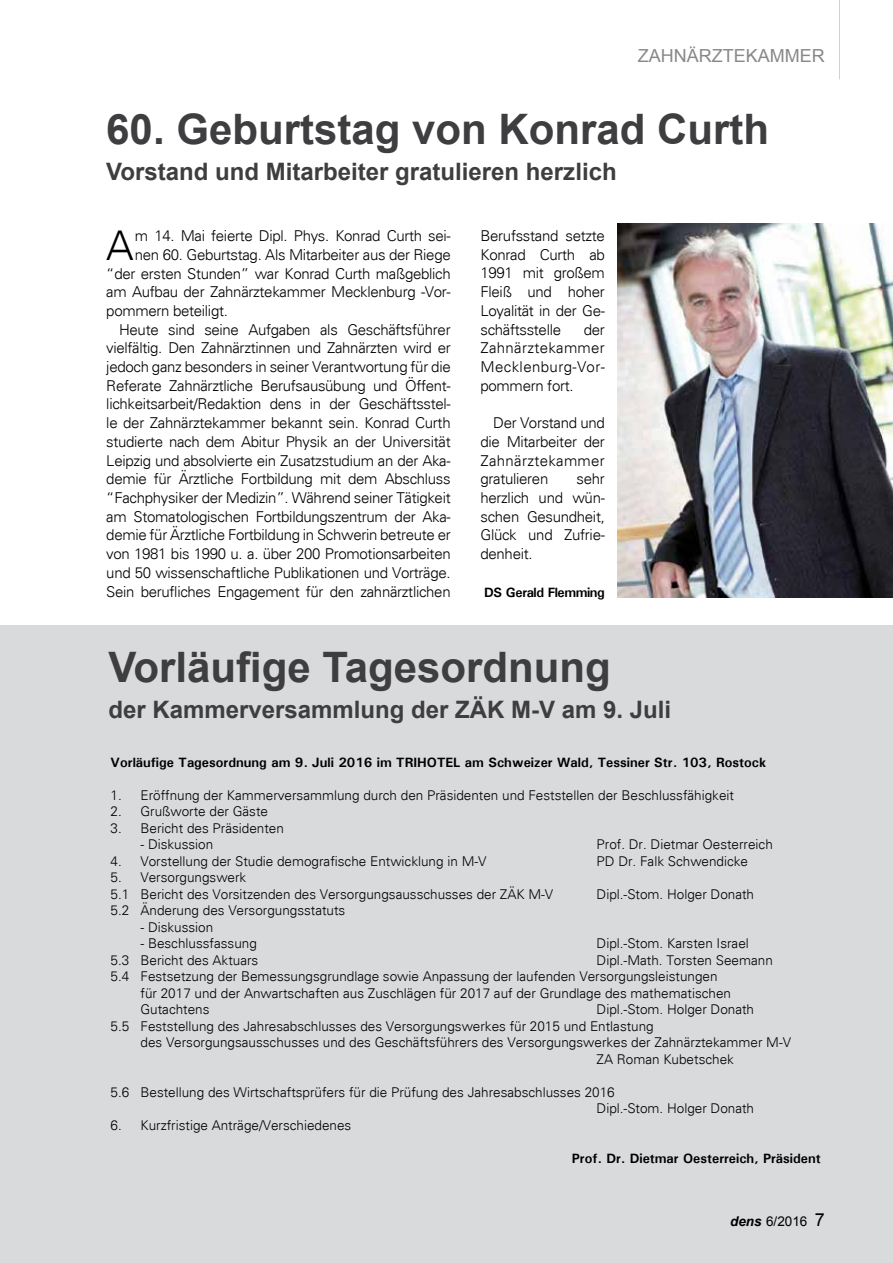
<style>
.page{position:relative;width:893px;height:1263px;background:#fff}
.page>*{position:absolute;margin:0;border:0;box-sizing:border-box;transform-origin:0 0}
.t1{font:700 42px "Arial";color:#3e3d40}
.t2{font:300 41.1px "Univers";color:#000}
.t3{font:700 24px "Arial";color:#3e3d40}
.t4{font:18px "Arial";color:#87888a}
.t5{font:300 15px/18.8px "Univers";letter-spacing:-.02em;color:#000;text-align:justify}
.t6{font:300 13.5px/16.5px "Univers";color:#000}
.t7{font:700 13.5px "Univers";color:#000}
.t8{font:700 13.5px "Univers";letter-spacing:-.03em;color:#000}
.t9{font:13.5px "Arial";color:#000}
.s1{font-weight:700;font-style:italic}
.s2{font-size:18px}
</style>
<div class="page">
<hr style="left:839px;top:0;width:1px;height:79px;background:#d1d2d4">
<div style="left:0;top:625px;width:893px;height:638px;background:#d9dadb"></div>
<img style="left:618px;top:224px;width:275px;height:373px">
<p class="t4" style="left:638px;top:44px;width:189px">ZAHNÄRZTEKAMMER</p>
<h1 class="t1" style="left:106px;top:101px;width:664px">60. Geburtstag von Konrad Curth</h1>
<h3 class="t3" style="left:106px;top:155px;width:512px">Vorstand und Mitarbeiter gratulieren herzlich</h3>
<h2 class="t2" style="left:106px;top:221px;width:29px">A</h2>
<p class="t5" style="left:135px;top:226px;width:317px">m 14. Mai feierte Dipl. Phys. Konrad Curth sei-</p>
<p class="t5" style="left:135px;top:245px;width:317px">nen 60. Geburtstag. Als Mitarbeiter aus der Riege</p>
<p class="t5" style="left:106px;top:264px;width:346px">“der ersten Stunden” war Konrad Curth maßgeblich</p>
<p class="t5" style="left:106px;top:283px;width:346px">am Aufbau der Zahnärztekammer Mecklenburg -Vor-</p>
<p class="t5" style="left:106px;top:301px;width:123px">pommern beteiligt.</p>
<p class="t5" style="left:119px;top:320px;width:333px">Heute sind seine Aufgaben als Geschäftsführer</p>
<p class="t5" style="left:106px;top:339px;width:346px">vielfältig. Den Zahnärztinnen und Zahnärzten wird er</p>
<p class="t5" style="left:106px;top:357px;width:346px">jedoch ganz besonders in seiner Verantwortung für die</p>
<p class="t5" style="left:106px;top:376px;width:346px">Referate Zahnärztliche Berufsausübung und Öffent-</p>
<p class="t5" style="left:106px;top:395px;width:346px">lichkeitsarbeit/Redaktion dens in der Geschäftsstel-</p>
<p class="t5" style="left:106px;top:413px;width:346px">le der Zahnärztekammer bekannt sein. Konrad Curth</p>
<p class="t5" style="left:106px;top:432px;width:346px">studierte nach dem Abitur Physik an der Universität</p>
<p class="t5" style="left:106px;top:451px;width:346px">Leipzig und absolvierte ein Zusatzstudium an der Aka-</p>
<p class="t5" style="left:106px;top:470px;width:346px">demie für Ärztliche Fortbildung mit dem Abschluss</p>
<p class="t5" style="left:106px;top:488px;width:346px">“Fachphysiker der Medizin”. Während seiner Tätigkeit</p>
<p class="t5" style="left:106px;top:507px;width:346px">am Stomatologischen Fortbildungszentrum der Aka-</p>
<p class="t5" style="left:106px;top:526px;width:346px">demie für Ärztliche Fortbildung in Schwerin betreute er</p>
<p class="t5" style="left:106px;top:544px;width:346px">von 1981 bis 1990 u. a. über 200 Promotionsarbeiten</p>
<p class="t5" style="left:106px;top:563px;width:346px">und 50 wissenschaftliche Publikationen und Vorträge.</p>
<p class="t5" style="left:106px;top:582px;width:346px">Sein berufliches Engagement für den zahnärztlichen</p>
<p class="t5" style="left:480px;top:226px;width:126px">Berufsstand setzte Konrad Curth ab 1991 mit großem Fleiß und hoher Loyalität in der Ge&shy;schäftsstelle</p>
<p class="t5" style="left:480px;top:320px;width:126px;text-indent:103px">der Zahnärztekammer Mecklenburg-Vor&shy;pommern fort.</p>
<p class="t5" style="left:480px;top:413px;width:126px;text-indent:13px">Der Vorstand und die Mitarbeiter der Zahnärztekammer gratulieren</p>
<p class="t5" style="left:480px;top:469px;width:126px;text-indent:96px">sehr herzlich und wün&shy;schen Gesundheit, Glück und Zufrie&shy;denheit.</p>
<p class="t8" style="left:484px;top:584px;width:122px">DS Gerald Flemming</p>
<h1 class="t1" style="left:108px;top:640px;width:504px">Vorläufige Tagesordnung</h1>
<h3 class="t3" style="left:108px;top:694px;width:564px">der Kammerversammlung der ZÄK M-V am 9. Juli</h3>
<p class="t7" style="left:111px;top:754px;width:657px">Vorläufige Tagesordnung am 9. Juli 2016 im TRIHOTEL am Schweizer Wald, Tessiner Str. 103, Rostock</p>
<p class="t6" style="left:111px;top:787px;width:625px">1. Eröffnung der Kammerversammlung durch den Präsidenten und Feststellen der Beschlussfähigkeit</p>
<p class="t6" style="left:111px;top:803px;width:159px">2. Grußworte der Gäste</p>
<p class="t6" style="left:111px;top:820px;width:175px">3. Bericht des Präsidenten</p>
<p class="t6" style="left:141px;top:836px;width:74px">- Diskussion</p>
<p class="t6" style="left:597px;top:836px;width:178px">Prof. Dr. Dietmar Oesterreich</p>
<p class="t6" style="left:111px;top:853px;width:377px">4. Vorstellung der Studie demografische Entwicklung in M-V</p>
<p class="t6" style="left:597px;top:853px;width:153px">PD Dr. Falk Schwendicke</p>
<p class="t6" style="left:111px;top:869px;width:444px">5. Versorgungswerk<br>5.1 Bericht des Vorsitzenden des Versorgungsausschusses der ZÄK M-V</p>
<p class="t6" style="left:597px;top:886px;width:159px">Dipl.-Stom. Holger Donath</p>
<p class="t6" style="left:111px;top:902px;width:236px">5.2 Änderung des Versorgungsstatuts</p>
<p class="t6" style="left:141px;top:919px;width:74px">- Diskussion</p>
<p class="t6" style="left:141px;top:935px;width:118px">- Beschlussfassung</p>
<p class="t6" style="left:597px;top:935px;width:154px">Dipl.-Stom. Karsten Israel</p>
<p class="t6" style="left:111px;top:952px;width:149px">5.3 Bericht des Aktuars</p>
<p class="t6" style="left:597px;top:952px;width:178px">Dipl.-Math. Torsten Seemann</p>
<p class="t6" style="left:111px;top:968px;width:608px">5.4 Festsetzung der Bemessungsgrundlage sowie Anpassung der laufenden Versorgungsleistungen</p>
<p class="t6" style="left:141px;top:985px;width:592px">für 2017 und der Anwartschaften aus Zuschlägen für 2017 auf der Grundlage des mathematischen</p>
<p class="t6" style="left:141px;top:1001px;width:71px">Gutachtens</p>
<p class="t6" style="left:111px;top:1001px;width:645px;text-indent:486px">Dipl.-Stom. Holger Donath<br>5.5 Feststellung des Jahresabschlusses des Versorgungswerkes für 2015 und Entlastung</p>
<p class="t6" style="left:597px;top:1034px;width:196px;text-indent:-456px">des Versorgungsausschusses und des Geschäftsführers des Versorgungswerkes der Zahnärztekammer M-V<br>ZA Roman Kubetschek</p>
<p class="t6" style="left:597px;top:1083px;width:159px;text-indent:-486px">5.6 Bestellung des Wirtschaftsprüfers für die Prüfung des Jahresabschlusses 2016<br>Dipl.-Stom. Holger Donath</p>
<p class="t6" style="left:111px;top:1116px;width:242px">6. Kurzfristige Anträge/Verschiedenes</p>
<p class="t7" style="left:572px;top:1150px;width:250px">Prof. Dr. Dietmar Oesterreich, Präsident</p>
<p class="t9" style="left:730px;top:1212px;width:96px"><span class="s1">dens</span> 6/2016 <span class="s2">7</span></p>
</div>
